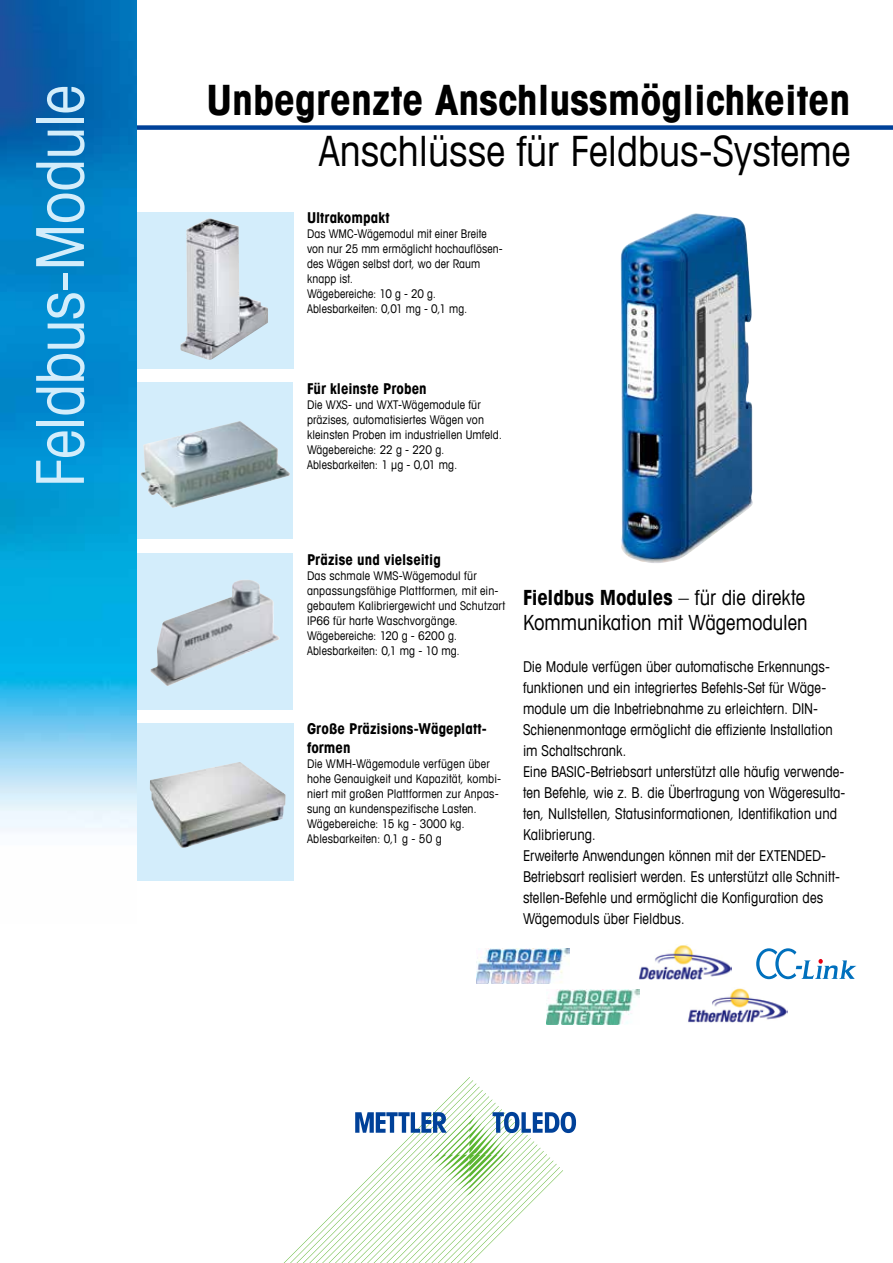
<style>
.page{position:relative;width:893px;height:1263px;background:#fff}
.page>*{position:absolute;margin:0;border:0;box-sizing:border-box;transform-origin:0 0}
.t1{font:condensed 66px "Avant Garde Com";letter-spacing:-.015em;color:#d3edfb}
.t2{font:700 condensed 42px "Avant Garde Com";color:#000}
.t3{font:condensed 42px "Avant Garde Com";color:#000}
.t4{font:condensed 21px/25.5px "Avant Garde Com";letter-spacing:-.005em;color:#000}
.t5{font:condensed 15px/21px "Avant Garde Com";color:#000}
.t6{font:700 condensed 15px/18px "Avant Garde Com";color:#000}
.t7{font:condensed 12px/15px "Avant Garde Com";letter-spacing:.01em;color:#000}
.s1{font-weight:700}
</style>
<div class="page">
<div style="left:111px;top:125px;width:782px;height:5px;background:#004199"></div>
<svg style="left:283px;top:1077px;width:293px;height:186px"></svg>
<div style="left:136px;top:724px;width:157px;height:157px;background:#d3edfb"></div>
<img style="left:150px;top:762px;width:136px;height:86px">
<div style="left:137px;top:554px;width:156px;height:156px;background:#d3edfb"></div>
<img style="left:151px;top:580px;width:129px;height:106px">
<div style="left:137px;top:383px;width:156px;height:156px;background:#d3edfb"></div>
<img style="left:141px;top:421px;width:149px;height:87px">
<div style="left:137px;top:213px;width:156px;height:156px;background:#d3edfb"></div>
<img style="left:180px;top:218px;width:88px;height:142px">
<img style="left:620px;top:213px;width:133px;height:350px">
<img style="left:546px;top:989px;width:94px;height:36px">
<img style="left:477px;top:949px;width:93px;height:35px">
<img style="left:638px;top:945px;width:93px;height:34px">
<img style="left:688px;top:988px;width:100px;height:35px">
<svg style="left:756px;top:948px;width:100px;height:31px"></svg>
<img style="left:0;top:0;width:136px;height:831px">
<h1 class="t1" style="left:19px;top:487px;width:404px;rotate:-90deg">Feldbus-Module</h1>
<h2 class="t2" style="left:206px;top:73px;width:645px">Unbegrenzte Anschlussmöglichkeiten</h2>
<h2 class="t3" style="left:319px;top:125px;width:533px">Anschlüsse für Feldbus-Systeme</h2>
<p class="t6" style="left:307px;top:209px;width:84px">Ultrakompakt</p>
<p class="t7" style="left:307px;top:226px;width:197px">Das WMC-Wägemodul mit einer Breite von nur 25 mm ermöglicht hochauflösen&shy;des Wägen selbst dort, wo der Raum knapp ist.<br>Wägebereiche: 10 g - 20 g.<br>Ablesbarkeiten: 0,01 mg - 0,1 mg.</p>
<p class="t6" style="left:307px;top:379px;width:121px">Für kleinste Proben</p>
<p class="t7" style="left:307px;top:396px;width:196px">Die WXS- und WXT-Wägemodule für präzises, automatisiertes Wägen von kleinsten Proben im industriellen Umfeld.<br>Wägebereiche: 22 g - 220 g.<br>Ablesbarkeiten: 1 μg - 0,01 mg.</p>
<p class="t6" style="left:307px;top:550px;width:135px">Präzise und vielseitig</p>
<p class="t7" style="left:307px;top:567px;width:200px">Das schmale WMS-Wägemodul für anpassungsfähige Plattformen, mit ein&shy;gebautem Kalibriergewicht und Schutzart IP66 für harte Waschvorgänge.<br>Wägebereiche: 120 g - 6200 g.<br>Ablesbarkeiten: 0,1 mg - 10 mg.</p>
<p class="t6" style="left:307px;top:720px;width:181px">Große Präzisions-Wägeplatt&shy;formen</p>
<p class="t7" style="left:307px;top:755px;width:196px">Die WMH-Wägemodule verfügen über hohe Genauigkeit und Kapazität, kombi&shy;niert mit großen Plattformen zur Anpas&shy;sung an kundenspezifische Lasten.<br>Wägebereiche: 15 kg - 3000 kg.<br>Ablesbarkeiten: 0,1 g - 50 g</p>
<h3 class="t4" style="left:523px;top:584px;width:286px"><span class="s1">Fieldbus Modules</span> – für die direkte<br>Kommunikation mit Wägemodulen</h3>
<p class="t5" style="left:523px;top:656px;width:324px">Die Module verfügen über automatische Erkennungs&shy;funktionen und ein integriertes Befehls-Set für Wäge&shy;module um die Inbetriebnahme zu erleichtern. DIN-Schienenmontage ermöglicht die effiziente Installation im Schaltschrank.<br>Eine BASIC-Betriebsart unterstützt alle häufig verwende&shy;ten Befehle, wie z. B. die Übertragung von Wägeresulta&shy;ten, Nullstellen, Statusinformationen, Identifikation und Kalibrierung.<br>Erweiterte Anwendungen können mit der EXTENDED-Betriebsart realisiert werden. Es unterstützt alle Schnitt&shy;stellen-Befehle und ermöglicht die Konfiguration des Wägemoduls über Fieldbus.</p>
</div>
